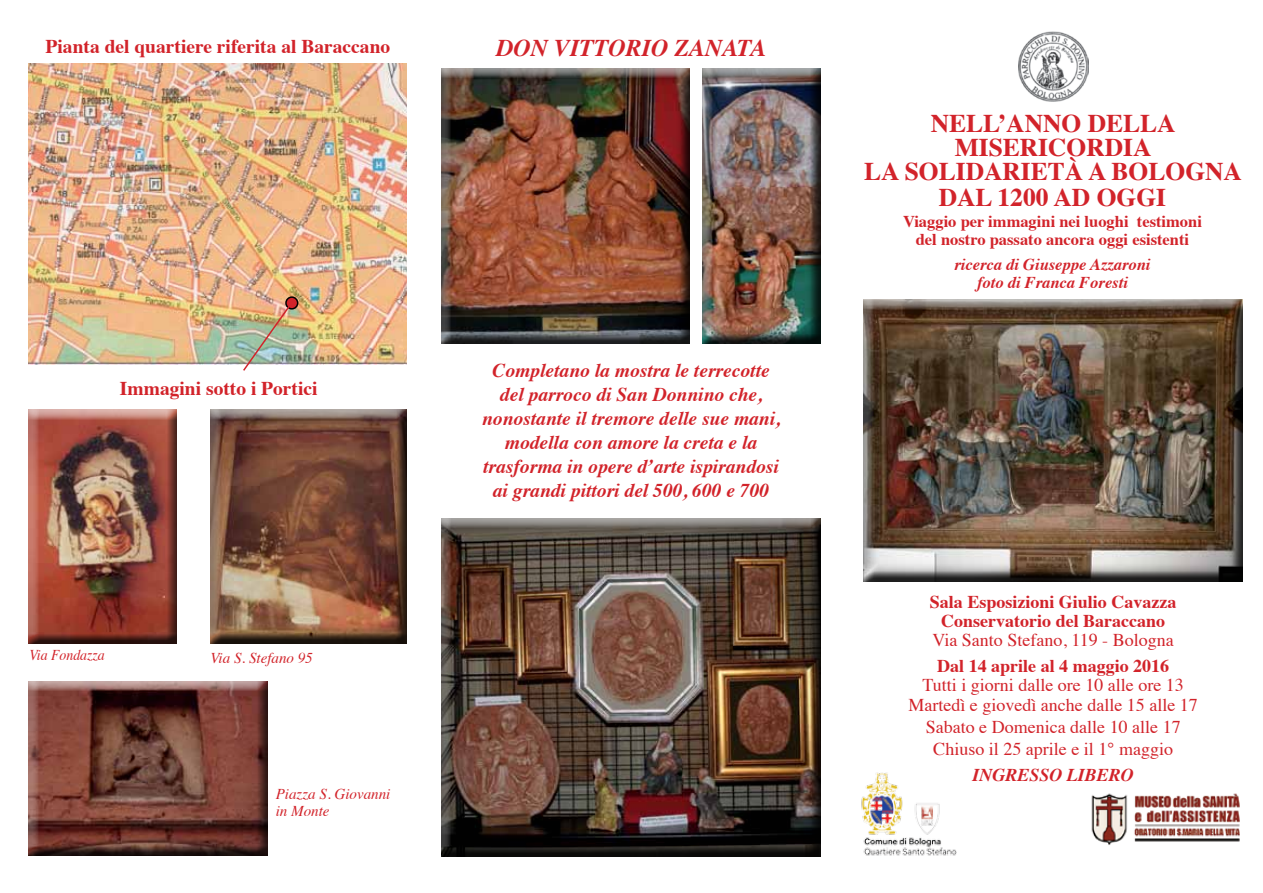
<style>
.page{position:relative;width:1263px;height:893px;background:#fff}
.page>*{position:absolute;margin:0;border:0;box-sizing:border-box;transform-origin:0 0}
.t1{font:700 25.5px/24.5px "Times";color:#d2232a;text-align:center}
.t2{font:italic 700 24px "Times";color:#d2232a}
.t3{font:italic 700 19.5px/24px "Times";color:#d2232a;text-align:center}
.t4{font:700 19.5px "Times";color:#d2232a}
.t5{font:18px/19.5px "Times";color:#d2232a;text-align:center}
.t6{font:700 18px/19.4px "Times";color:#d2232a;text-align:center}
.t7{font:italic 700 18px "Times";color:#d2232a}
.t8{font:700 16.5px/18px "Times";color:#d2232a;text-align:center}
.t9{font:italic 700 16.5px/18px "Times";color:#d2232a;text-align:center}
.t10{font:italic 15px/16.5px "Times";color:#d2232a}
.t11{font:italic 15px "Times";color:#d2232a;scale:.92 1}
</style>
<div class="page">
<div style="left:862px;top:299px;width:381px;height:285px;background:#000;opacity:.75"></div>
<img style="left:1091px;top:793px;width:149px;height:52px">
<img style="left:1018px;top:31px;width:71px;height:70px">
<div style="left:701px;top:68px;width:120px;height:277px;background:#000;opacity:.75"></div>
<div style="left:440px;top:518px;width:382px;height:349px;background:#000;opacity:.75"></div>
<img style="left:29px;top:64px;width:377px;height:300px">
<div style="left:441px;top:68px;width:249px;height:277px;background:#000;opacity:.75"></div>
<div style="left:28px;top:410px;width:150px;height:235px;background:#000;opacity:.75"></div>
<div style="left:29px;top:681px;width:240px;height:175px;background:#000;opacity:.75"></div>
<div style="left:210px;top:410px;width:197px;height:235px;background:#000;opacity:.75"></div>
<div style="left:286px;top:297px;width:12px;height:12px;background:#d2232a;border-radius:50%"></div>
<div style="left:285px;top:296px;width:13px;height:14px;border:2px solid #000;border-radius:50%"></div>
<img style="left:242px;top:302px;width:51px;height:69px">
<img style="left:861px;top:772px;width:96px;height:84px">
<p class="t4" style="left:46px;top:28px;width:346px">Pianta del quartiere riferita al Baraccano</p>
<p class="t2" style="left:496px;top:25px;width:272px">DON VITTORIO ZANATA</p>
<p class="t4" style="left:120px;top:369px;width:199px">Immagini sotto i Portici</p>
<p class="t11" style="left:30px;top:642px;width:83px">Via Fondazza</p>
<p class="t10" style="left:211px;top:648px;width:104px">Via S. Stefano 95</p>
<p class="t10" style="left:276px;top:785px;width:116px">Piazza S. Giovanni in Monte</p>
<p class="t3" style="left:482px;top:356px;width:299px">Completano la mostra le terrecotte del parroco di San Donnino che, nonostante il tremore delle sue mani, modella con amore la creta e la trasforma in opere d’arte ispirandosi ai grandi pittori del 500, 600 e 700</p>
<h1 class="t1" style="left:864px;top:109px;width:379px">NELL’ANNO DELLA<br>MISERICORDIA<br>LA SOLIDARIETà A BOLOGNA<br>DAL 1200 AD OGGI</h1>
<p class="t8" style="left:903px;top:210px;width:300px">Viaggio per immagini nei luoghi testimoni del nostro passato ancora oggi esistenti</p>
<p class="t9" style="left:954px;top:254px;width:198px">ricerca di Giuseppe Azzaroni foto di Franca Foresti</p>
<p class="t6" style="left:930px;top:590px;width:248px">Sala Esposizioni Giulio Cavazza<br>Conservatorio del Baraccano</p>
<p class="t5" style="left:932px;top:629px;width:243px">Via Santo Stefano, 119 - Bologna</p>
<p class="t6" style="left:937px;top:654px;width:234px">Dal 14 aprile al 4 maggio 2016</p>
<p class="t5" style="left:908px;top:674px;width:291px">Tutti i giorni dalle ore 10 alle ore 13<br>Martedì e giovedì anche dalle 15 alle 17</p>
<p class="t5" style="left:926px;top:714px;width:256px;line-height:22.5px">Sabato e Domenica dalle 10 alle 17<br>Chiuso il 25 aprile e il 1° maggio</p>
<p class="t7" style="left:972px;top:757px;width:163px">INGRESSO LIBERO</p>
</div>
